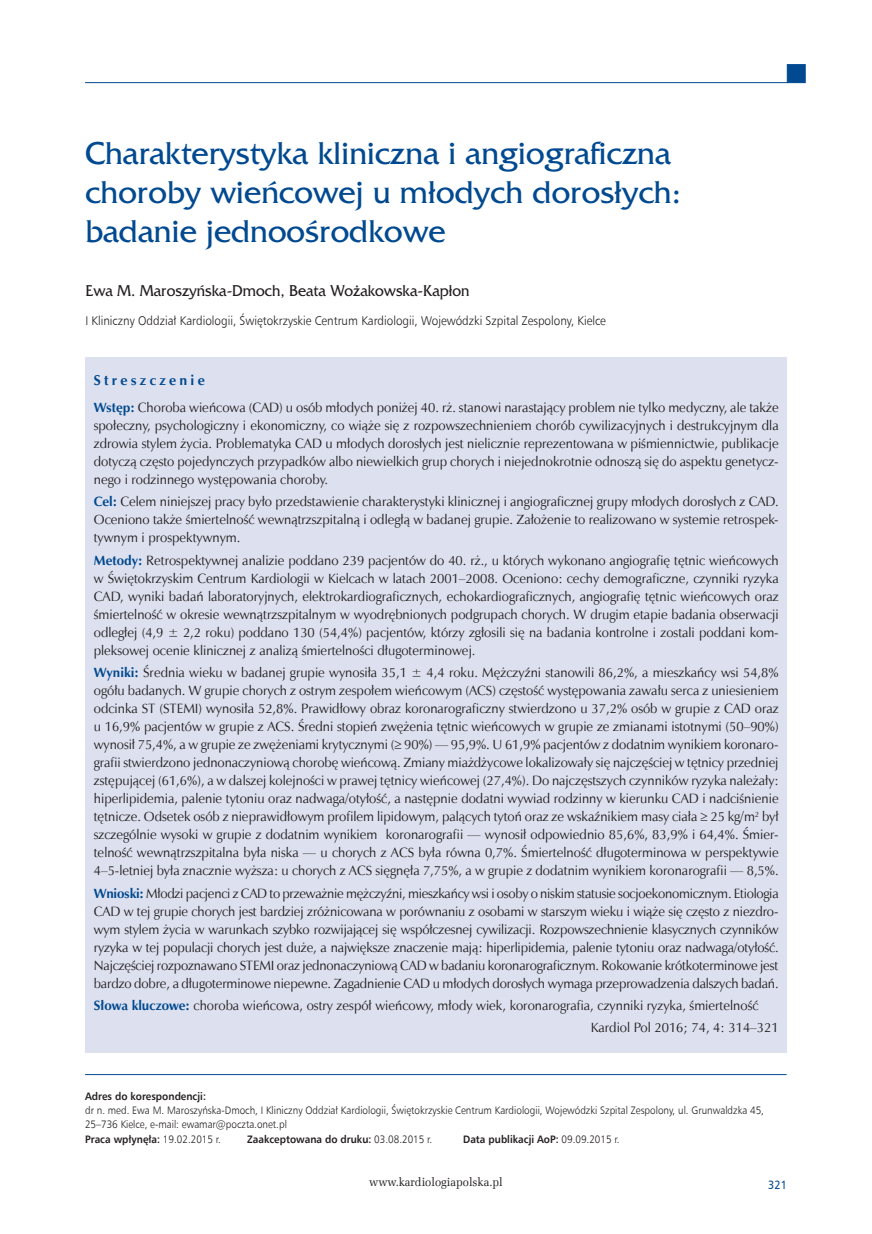
<style>
.page{position:relative;width:872px;height:1234px;background:#fff}
.page>*{position:absolute;margin:0;border:0;box-sizing:border-box;transform-origin:0 0}
._01_Tytul_pierwszy_P{font:33px/39px "France";color:#014990}
._03_Autor_PL{font:16.5px "France";color:#231f20;scale:.94 1}
._13_Streszczenie_sro{font:700 14.25px "Zapf Humnst EU";letter-spacing:.23em;color:#014990}
._12_Streszczenie_pol{font:13.5px/18px "Zapf Humnst EU";color:#231f20;text-align:justify}
._11_Streszczenie_slo{font:13.5px "Zapf Humnst EU";color:#231f20}
._14_Streszczenie_Kar{font:13.5px "Zapf Humnst EU";color:#231f20}
._04_Praca{font:12.6px "Humnst 777 Lt EU";color:#231f20;scale:.93 1}
.t1{font:12px "Zapf Ellipt EU";color:#231f20;scale:.95 1}
.t2{font:12px "Humnst 777 EU";color:#014990;scale:.9 1}
._05_Adres_do_korespo{font:10.8px/14.2px "Humnst 777 Lt EU";color:#231f20;scale:.92 1}
._05_Adres_do_korespo-2{font:700 10.8px "Humnst 777 EU";color:#231f20;scale:.92 1}
.s1{font-weight:700;color:#014990}
.s2{font-family:"Humnst 777 EU";font-weight:700}
.s3{font-family:"Humnst 777 Lt EU";font-weight:400}
</style>
<div class="page">
<hr style="left:85px;top:82px;width:702px;height:1px;background:#014990">
<div style="left:787px;top:64px;width:18px;height:19px;background:#014990;border:1px solid #014990"></div>
<div style="left:85px;top:357px;width:702px;height:695px;background:#dde1ef"></div>
<hr style="left:85px;top:1073px;width:701px;height:1px;background:#014990">
<p class="_01_Tytul_pierwszy_P" style="left:85px;top:134px;width:597px">Charakterystyka kliniczna i angiograficzna choroby wieńcowej u młodych dorosłych: badanie jednoośrodkowe</p>
<p class="_03_Autor_PL" style="left:85px;top:281px;width:410px">Ewa M. Maroszyńska-Dmoch, Beata Wożakowska-Kapłon</p>
<p class="_04_Praca" style="left:85px;top:312px;width:561px">I Kliniczny Oddział Kardiologii, Świętokrzyskie Centrum Kardiologii, Wojewódzki Szpital Zespolony, Kielce</p>
<p class="_13_Streszczenie_sro" style="left:94px;top:371px;width:112px">Streszczenie</p>
<p class="_12_Streszczenie_pol" style="left:94px;top:398px;width:686px"><span class="s1">Wstęp:</span> Choroba wieńcowa (CAD) u osób młodych poniżej 40. rż. stanowi narastający problem nie tylko medyczny, ale także społeczny, psychologiczny i ekonomiczny, co wiąże się z rozpowszechnieniem chorób cywilizacyjnych i destrukcyjnym dla zdrowia stylem życia. Problematyka CAD u młodych dorosłych jest nielicznie reprezentowana w piśmiennictwie, publikacje dotyczą często pojedynczych przypadków albo niewielkich grup chorych i niejednokrotnie odnoszą się do aspektu genetycz&shy;nego i rodzinnego występowania choroby.</p>
<p class="_12_Streszczenie_pol" style="left:94px;top:492px;width:686px"><span class="s1">Cel:</span> Celem niniejszej pracy było przedstawienie charakterystyki klinicznej i angiograficznej grupy młodych dorosłych z CAD.<br>Oceniono także śmiertelność wewnątrzszpitalną i odległą w badanej grupie. Założenie to realizowano w systemie retrospek&shy;tywnym i prospektywnym.</p>
<p class="_12_Streszczenie_pol" style="left:94px;top:551px;width:686px"><span class="s1">Metody:</span> Retrospektywnej analizie poddano 239 pacjentów do 40. rż., u których wykonano angiografię tętnic wieńcowych w Świętokrzyskim Centrum Kardiologii w Kielcach w latach 2001–2008. Oceniono: cechy demograficzne, czynniki ryzyka CAD, wyniki badań laboratoryjnych, elektrokardiograficznych, echokardiograficznych, angiografię tętnic wieńcowych oraz śmiertelność w okresie wewnątrzszpitalnym w wyodrębnionych podgrupach chorych. W drugim etapie badania obserwacji odległej (4,9 ± 2,2 roku) poddano 130 (54,4%) pacjentów, którzy zgłosili się na badania kontrolne i zostali poddani kom&shy;pleksowej ocenie klinicznej z analizą śmiertelności długoterminowej.</p>
<p class="_12_Streszczenie_pol" style="left:94px;top:663px;width:686px"><span class="s1">Wyniki:</span> Średnia wieku w badanej grupie wynosiła 35,1 ± 4,4 roku. Mężczyźni stanowili 86,2%, a mieszkańcy wsi 54,8% ogółu badanych. W grupie chorych z ostrym zespołem wieńcowym (ACS) częstość występowania zawału serca z uniesieniem odcinka ST (STEMI) wynosiła 52,8%. Prawidłowy obraz koronarograficzny stwierdzono u 37,2% osób w grupie z CAD oraz u 16,9% pacjentów w grupie z ACS. Średni stopień zwężenia tętnic wieńcowych w grupie ze zmianami istotnymi (50–90%) wynosił 75,4%, a w grupie ze zwężeniami krytycznymi (≥ 90%) — 95,9%. U 61,9% pacjentów z dodatnim wynikiem koronaro&shy;grafii stwierdzono jednonaczyniową chorobę wieńcową. Zmiany miażdżycowe lokalizowały się najczęściej w tętnicy przedniej zstępującej (61,6%), a w dalszej kolejności w prawej tętnicy wieńcowej (27,4%). Do najczęstszych czynników ryzyka należały: hiperlipidemia, palenie tytoniu oraz nadwaga/otyłość, a następnie dodatni wywiad rodzinny w kierunku CAD i nadciśnienie tętnicze. Odsetek osób z nieprawidłowym profilem lipidowym, palących tytoń oraz ze wskaźnikiem masy ciała ≥ 25 kg/m<sup>2</sup> był szczególnie wysoki w grupie z dodatnim wynikiem koronarografii — wynosił odpowiednio 85,6%, 83,9% i 64,4%. Śmier&shy;telność wewnątrzszpitalna była niska — u chorych z ACS była równa 0,7%. Śmiertelność długoterminowa w perspektywie 4–5-letniej była znacznie wyższa: u chorych z ACS sięgnęła 7,75%, a w grupie z dodatnim wynikiem koronarografii — 8,5%.</p>
<p class="_12_Streszczenie_pol" style="left:94px;top:883px;width:686px"><span class="s1">Wnioski:</span> Młodzi pacjenci z CAD to przeważnie mężczyźni, mieszkańcy wsi i osoby o niskim statusie socjoekonomicznym. Etiologia CAD w tej grupie chorych jest bardziej zróżnicowana w porównaniu z osobami w starszym wieku i wiąże się często z niezdro&shy;wym stylem życia w warunkach szybko rozwijającej się współczesnej cywilizacji. Rozpowszechnienie klasycznych czynników ryzyka w tej populacji chorych jest duże, a największe znaczenie mają: hiperlipidemia, palenie tytoniu oraz nadwaga/otyłość.<br>Najczęściej rozpoznawano STEMI oraz jednonaczyniową CAD w badaniu koronarograficznym. Rokowanie krótkoterminowe jest bardzo dobre, a długoterminowe niepewne. Zagadnienie CAD u młodych dorosłych wymaga przeprowadzenia dalszych badań.</p>
<p class="_11_Streszczenie_slo" style="left:94px;top:996px;width:666px"><span class="s1">Słowa kluczowe:</span> choroba wieńcowa, ostry zespół wieńcowy, młody wiek, koronarografia, czynniki ryzyka, śmiertelność</p>
<p class="_14_Streszczenie_Kar" style="left:591px;top:1018px;width:189px">Kardiol Pol 2016; 74, 4: 314–321</p>
<p class="_05_Adres_do_korespo" style="left:85px;top:1088px;width:739px"><span class="s2">Adres do korespondencji:<br></span>dr n. med. Ewa M. Maroszyńska-Dmoch, I Kliniczny Oddział Kardiologii, Świętokrzyskie Centrum Kardiologii, Wojewódzki Szpital Zespolony, ul. Grunwaldzka 45, 25–736 Kielce, e-mail: ewamar@poczta.onet.pl<br><span class="s2">Praca wpłynęła:</span> 19.02.2015 r.</p>
<p class="_05_Adres_do_korespo-2" style="left:247px;top:1131px;width:203px">Zaakceptowana do druku: <span class="s3">03.08.2015 r.</span></p>
<p class="_05_Adres_do_korespo-2" style="left:463px;top:1131px;width:171px">Data publikacji AoP: <span class="s3">09.09.2015 r.</span></p>
<p class="t1" style="left:369px;top:1173px;width:142px">www.kardiologiapolska.pl</p>
<p class="t2" style="left:768px;top:1176px;width:22px">321</p>
</div>
